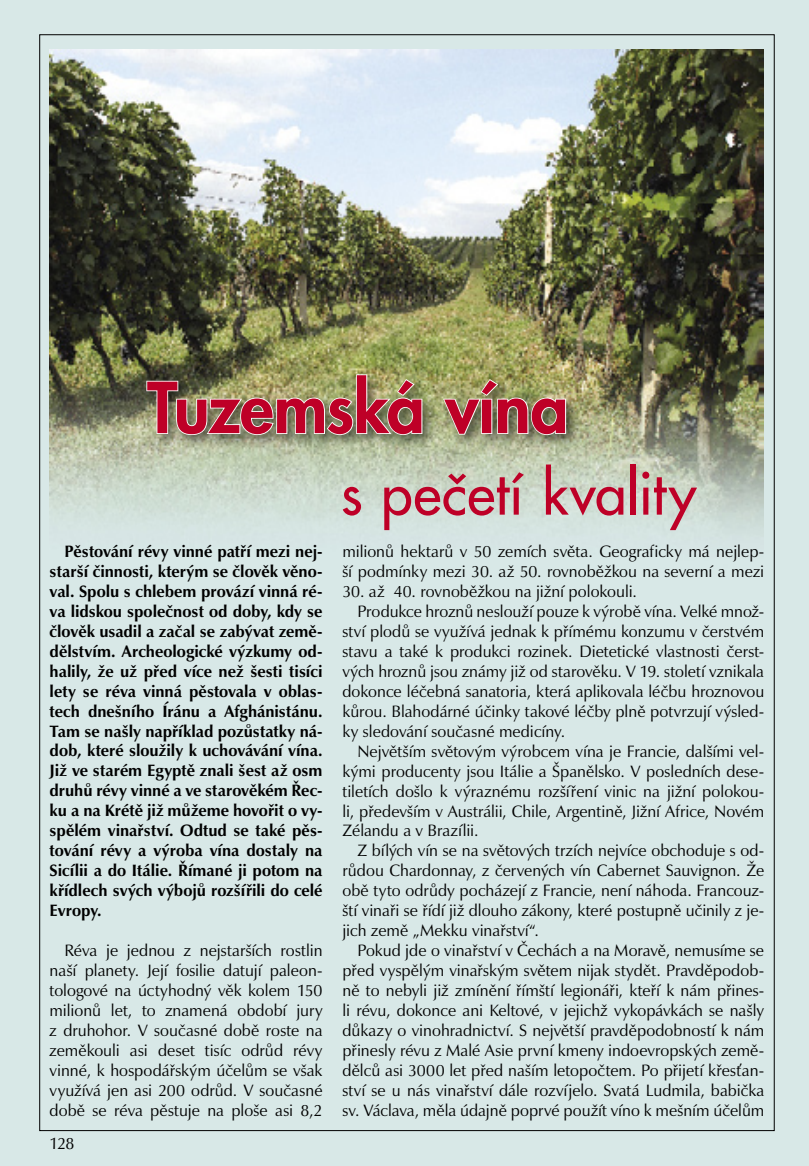
<style>
.page{position:relative;width:809px;height:1166px;background:#d8e8e7}
.page>*{position:absolute;margin:0;border:0;box-sizing:border-box;transform-origin:0 0}
.t1{font:800 68.25px "Futura CE";letter-spacing:-.005em;color:#be0027}
.t2{font:57.75px "Futura CE";letter-spacing:.005em;color:#be0027}
.t3{font:16.62px/19.9px "Zapf Humanist 601 BTCE";color:#000;text-align:justify}
.t4{font:700 16.62px/19.9px "Zapf Humanist 601 BTCE";color:#000;text-align:justify}
</style>
<div class="page">
<img style="left:50px;top:50px;width:714px;height:483px">
<div style="left:141px;top:368px;width:441px;height:83px;background:#000;opacity:.53"></div>
<img style="left:145px;top:373px;width:278px;height:63px">
<img style="left:442px;top:378px;width:125px;height:58px">
<h1 class="t1" style="left:147px;top:364px;width:423px">Tuzemská vína</h1>
<h2 class="t2" style="left:341px;top:458px;width:357px">s pečetí kvality</h2>
<p class="t4" style="left:50px;top:541px;width:274px;text-indent:15px">Pěstování révy vinné patří mezi nej&shy;starší činnosti, kterým se člověk věno&shy;val. Spolu s chlebem provází vinná ré&shy;va lidskou společnost od doby, kdy se člověk usadil a začal se zabývat země&shy;dělstvím. Archeologické výzkumy od&shy;halily, že už před více než šesti tisíci lety se réva vinná pěstovala v oblas&shy;tech dnešního Íránu a Afghánistánu.<br>Tam se našly například pozůstatky ná&shy;dob, které sloužily k uchovávání vína.<br>Již ve starém Egyptě znali šest až osm druhů révy vinné a ve starověkém Řec&shy;ku a na Krétě již můžeme hovořit o vy&shy;spělém vinařství. Odtud se také pěs&shy;tování révy a výroba vína dostaly na Sicílii a do Itálie. Římané ji potom na křídlech svých výbojů rozšířili do celé Evropy.</p>
<p class="t3" style="left:50px;top:940px;width:274px;text-indent:15px">Réva je jednou z nejstarších rostlin naší planety. Její fosilie datují paleon&shy;tologové na úctyhodný věk kolem 150 milionů let, to znamená období jury z druhohor. V současné době roste na zeměkouli asi deset tisíc odrůd révy vinné, k hospodářským účelům se však využívá jen asi 200 odrůd. V současné době se réva pěstuje na ploše asi 8,2</p>
<p class="t3" style="left:342px;top:541px;width:423px">milionů hektarů v 50 zemích světa. Geograficky má nejlep&shy;ší podmínky mezi 30. až 50. rovnoběžkou na severní a mezi</p>
<p class="t3" style="left:342px;top:581px;width:296px">30. až 40. rovnoběžkou na jižní polokouli.</p>
<p class="t3" style="left:357px;top:601px;width:408px">Produkce hroznů neslouží pouze k výrobě vína. Velké množ-</p>
<p class="t3" style="left:342px;top:621px;width:423px">ství plodů se využívá jednak k přímému konzumu v čerstvém</p>
<p class="t3" style="left:342px;top:641px;width:423px">stavu a také k produkci rozinek. Dietetické vlastnosti čerst-</p>
<p class="t3" style="left:342px;top:661px;width:423px">vých hroznů jsou známy již od starověku. V 19. století vznikala</p>
<p class="t3" style="left:342px;top:681px;width:423px">dokonce léčebná sanatoria, která aplikovala léčbu hroznovou</p>
<p class="t3" style="left:342px;top:701px;width:423px">kůrou. Blahodárné účinky takové léčby plně potvrzují výsled-</p>
<p class="t3" style="left:342px;top:721px;width:224px">ky sledování současné medicíny.</p>
<p class="t3" style="left:357px;top:741px;width:408px">Největším světovým výrobcem vína je Francie, dalšími vel-</p>
<p class="t3" style="left:342px;top:761px;width:423px">kými producenty jsou Itálie a Španělsko. V posledních dese-</p>
<p class="t3" style="left:342px;top:781px;width:423px">tiletích došlo k výraznému rozšíření vinic na jižní polokou-</p>
<p class="t3" style="left:342px;top:801px;width:423px">li, především v Austrálii, Chile, Argentině, Jižní Africe, Novém</p>
<p class="t3" style="left:342px;top:820px;width:137px">Zélandu a v Brazílii.</p>
<p class="t3" style="left:357px;top:840px;width:408px">Z bílých vín se na světových trzích nejvíce obchoduje s od-</p>
<p class="t3" style="left:342px;top:860px;width:423px">růdou Chardonnay, z červených vín Cabernet Sauvignon. Že</p>
<p class="t3" style="left:342px;top:880px;width:423px">obě tyto odrůdy pocházejí z Francie, není náhoda. Francouz-</p>
<p class="t3" style="left:342px;top:900px;width:423px">ští vinaři se řídí již dlouho zákony, které postupně učinily z je-</p>
<p class="t3" style="left:342px;top:920px;width:198px">jich země „Mekku vinařství“.</p>
<p class="t3" style="left:357px;top:940px;width:408px">Pokud jde o vinařství v Čechách a na Moravě, nemusíme se</p>
<p class="t3" style="left:342px;top:960px;width:423px">před vyspělým vinařským světem nijak stydět. Pravděpodob-</p>
<p class="t3" style="left:342px;top:980px;width:423px">ně to nebyli již zmínění římští legionáři, kteří k nám přines-</p>
<p class="t3" style="left:342px;top:1000px;width:423px">li révu, dokonce ani Keltové, v jejichž vykopávkách se našly</p>
<p class="t3" style="left:342px;top:1020px;width:423px">důkazy o vinohradnictví. S největší pravděpodobností k nám</p>
<p class="t3" style="left:342px;top:1040px;width:423px">přinesly révu z Malé Asie první kmeny indoevropských země-</p>
<p class="t3" style="left:342px;top:1060px;width:423px">dělců asi 3000 let před naším letopočtem. Po přijetí křesťan-</p>
<p class="t3" style="left:342px;top:1080px;width:423px">ství se u nás vinařství dále rozvíjelo. Svatá Ludmila, babička</p>
<p class="t3" style="left:342px;top:1100px;width:423px">sv. Václava, měla údajně poprvé použít víno k mešním účelům</p>
<p class="t3" style="left:49px;top:1133px;width:27px">128</p>
</div>
